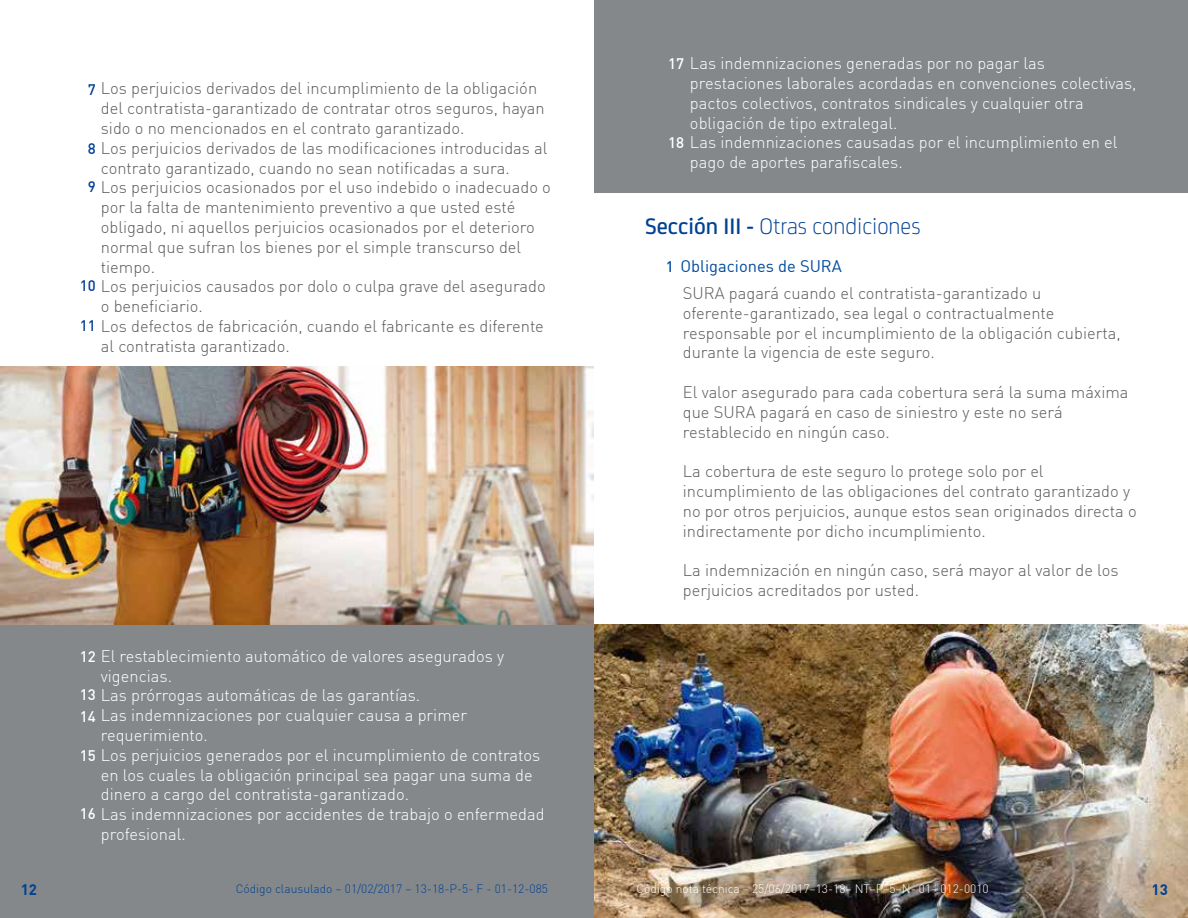
<style>
.page{position:relative;width:1188px;height:918px;background:#fff}
.page>*{position:absolute;margin:0;border:0;box-sizing:border-box;transform-origin:0 0}
.t1{font:300 24px "FS Joey";color:#004193}
.t2{font:300 16.5px/19.8px "DIN Offc";color:#5b5b5f}
.t3{font:300 16.5px "DIN Offc";color:#fff}
.t4{font:16.5px "DIN Offc";color:#004b9c}
.t5{font:700 15px "DIN Offc";color:#004193}
.t6{font:300 12px "DIN Offc";color:#fff}
.t7{font:300 12px "DIN Offc";color:#004193}
.s1{font-weight:500;font-size:15px;color:#004193}
.s2{font-weight:500;font-size:15px}
.s3{font-weight:500}
</style>
<div class="page">
<div style="left:0;top:624px;width:594px;height:294px;background:#84888b"></div>
<div style="left:594px;top:0;width:594px;height:192px;background:#84888b"></div>
<img style="left:0;top:366px;width:594px;height:258px">
<img style="left:594px;top:624px;width:594px;height:294px">
<p class="t2" style="left:88px;top:78px;width:451px"><span class="s1">7</span> Los perjuicios derivados del incumplimiento de la obligación</p>
<p class="t2" style="left:101px;top:98px;width:445px">del contratista-garantizado de contratar otros seguros, hayan</p>
<p class="t2" style="left:101px;top:118px;width:365px">sido o no mencionados en el contrato garantizado.</p>
<p class="t2" style="left:88px;top:138px;width:461px"><span class="s1">8</span> Los perjuicios derivados de las modificaciones introducidas al</p>
<p class="t2" style="left:101px;top:158px;width:410px">contrato garantizado, cuando no sean notificadas a sura.</p>
<p class="t2" style="left:88px;top:177px;width:465px"><span class="s1">9</span> Los perjuicios ocasionados por el uso indebido o inadecuado o</p>
<p class="t2" style="left:101px;top:197px;width:416px">por la falta de mantenimiento preventivo a que usted esté</p>
<p class="t2" style="left:101px;top:217px;width:436px">obligado, ni aquellos perjuicios ocasionados por el deterioro</p>
<p class="t2" style="left:101px;top:237px;width:422px">normal que sufran los bienes por el simple transcurso del</p>
<p class="t2" style="left:101px;top:257px;width:56px">tiempo.</p>
<p class="t2" style="left:80px;top:276px;width:468px"><span class="s1">10</span> Los perjuicios causados por dolo o culpa grave del asegurado</p>
<p class="t2" style="left:101px;top:296px;width:103px">o beneficiario.</p>
<p class="t2" style="left:80px;top:316px;width:466px"><span class="s1">11</span> Los defectos de fabricación, cuando el fabricante es diferente</p>
<p class="t2" style="left:101px;top:336px;width:190px">al contratista garantizado.</p>
<p class="t3" style="left:80px;top:646px;width:426px"><span class="s2">12</span> El restablecimiento automático de valores asegurados y</p>
<p class="t3" style="left:101px;top:666px;width:73px">vigencias.</p>
<p class="t3" style="left:80px;top:685px;width:342px"><span class="s2">13</span> Las prórrogas automáticas de las garantías.</p>
<p class="t3" style="left:80px;top:705px;width:389px"><span class="s2">14</span> Las indemnizaciones por cualquier causa a primer</p>
<p class="t3" style="left:101px;top:725px;width:109px">requerimiento.</p>
<p class="t3" style="left:80px;top:745px;width:462px"><span class="s2">15</span> Los perjuicios generados por el incumplimiento de contratos</p>
<p class="t3" style="left:101px;top:765px;width:433px">en los cuales la obligación principal sea pagar una suma de</p>
<p class="t3" style="left:101px;top:784px;width:310px">dinero a cargo del contratista-garantizado.</p>
<p class="t3" style="left:80px;top:804px;width:466px"><span class="s2">16</span> Las indemnizaciones por accidentes de trabajo o enfermedad</p>
<p class="t3" style="left:101px;top:824px;width:87px">profesional.</p>
<p class="t3" style="left:668px;top:53px;width:378px"><span class="s2">17</span> Las indemnizaciones generadas por no pagar las</p>
<p class="t3" style="left:690px;top:73px;width:448px">prestaciones laborales acordadas en convenciones colectivas,</p>
<p class="t3" style="left:690px;top:93px;width:395px">pactos colectivos, contratos sindicales y cualquier otra</p>
<p class="t3" style="left:690px;top:112px;width:209px">obligación de tipo extralegal.</p>
<p class="t3" style="left:668px;top:132px;width:451px"><span class="s2">18</span> Las indemnizaciones causadas por el incumplimiento en el</p>
<p class="t3" style="left:690px;top:152px;width:214px">pago de aportes parafiscales.</p>
<h1 class="t1" style="left:645px;top:209px;width:277px"><span class="s3">Sección III -</span> Otras condiciones</h1>
<p class="t4" style="left:666px;top:256px;width:178px"><span class="s2">1</span> Obligaciones de SURA</p>
<p class="t2" style="left:683px;top:283px;width:439px">SURA pagará cuando el contratista-garantizado u oferente-garantizado, sea legal o contractualmente responsable por el incumplimiento de la obligación cubierta, durante la vigencia de este seguro.</p>
<p class="t2" style="left:683px;top:382px;width:447px">El valor asegurado para cada cobertura será la suma máxima que SURA pagará en caso de siniestro y este no será restablecido en ningún caso.</p>
<p class="t2" style="left:683px;top:461px;width:455px">La cobertura de este seguro lo protege solo por el incumplimiento de las obligaciones del contrato garantizado y no por otros perjuicios, aunque estos sean originados directa o indirectamente por dicho incumplimiento.</p>
<p class="t2" style="left:683px;top:560px;width:437px">La indemnización en ningún caso, será mayor al valor de los perjuicios acreditados por usted.</p>
<p class="t5" style="left:21px;top:880px;width:18px">12</p>
<p class="t7" style="left:236px;top:882px;width:314px">Código clausulado – 01/02/2017 – 13-18-P-5- F - 01-12-085</p>
<p class="t6" style="left:637px;top:882px;width:354px">Código nota técnica – 25/06/2017–13-18– NT–P–5–N- 01– 012-0010</p>
<p class="t5" style="left:1152px;top:880px;width:18px">13</p>
</div>
